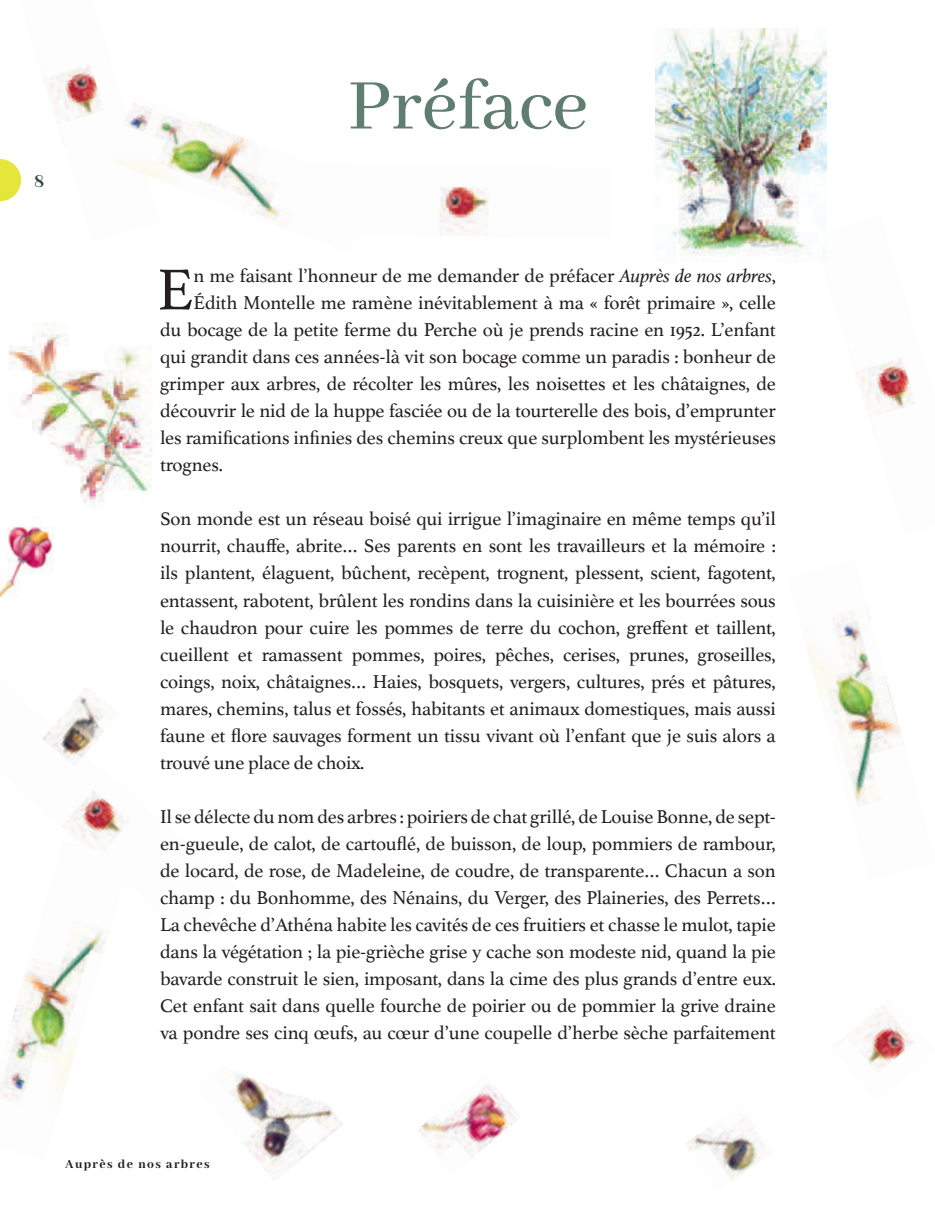
<style>
.page{position:relative;width:935px;height:1211px;background:#fff}
.page>*{position:absolute;margin:0;border:0;box-sizing:border-box;transform-origin:0 0}
.t1{font:500 78.6px "Abhaya Libre";color:#607d71}
.t2{font:60.75px "Athelas";color:#231f20}
.t3{font:800 19.65px "Abhaya Libre";color:#2d433b}
.t4{font:19.5px/27px "Athelas";letter-spacing:-.01em;color:#231f20;text-align:justify}
.t5{font:800 13.5px "Abhaya Libre";letter-spacing:.1em;color:#231f20}
.s1{font-style:italic}
</style>
<div class="page">
<svg style="left:0;top:159px;width:19px;height:42px"></svg>
<img style="left:62px;top:791px;width:66px;height:49px">
<img style="left:440px;top:186px;width:49px;height:50px">
<img style="left:19px;top:65px;width:84px;height:124px">
<img style="left:826px;top:218px;width:89px;height:218px">
<img style="left:832px;top:1005px;width:82px;height:67px">
<img style="left:230px;top:1072px;width:113px;height:108px">
<img style="left:42px;top:688px;width:68px;height:78px">
<img style="left:686px;top:1119px;width:84px;height:61px">
<img style="left:806px;top:610px;width:95px;height:196px">
<img style="left:655px;top:28px;width:171px;height:228px">
<img style="left:0;top:840px;width:112px;height:262px">
<img style="left:119px;top:103px;width:169px;height:123px">
<img style="left:0;top:526px;width:54px;height:72px">
<img style="left:418px;top:1084px;width:102px;height:74px">
<img style="left:9px;top:323px;width:143px;height:180px">
<p class="t3" style="left:34px;top:172px;width:12px">8</p>
<h1 class="t1" style="left:348px;top:71px;width:242px">Préface</h1>
<h2 class="t2" style="left:157px;top:257px;width:38px">E</h2>
<p class="t4" style="left:193px;top:263px;width:584px">n me faisant l’honneur de me demander de préfacer <span class="s1">Auprès de nos arbres</span>,</p>
<p class="t4" style="left:193px;top:290px;width:584px">Édith Montelle me ramène inévitablement à ma « forêt primaire », celle</p>
<p class="t4" style="left:160px;top:317px;width:617px">du bocage de la petite ferme du Perche où je prends racine en 1952. L’enfant</p>
<p class="t4" style="left:160px;top:344px;width:617px">qui grandit dans ces années-là vit son bocage comme un paradis : bonheur de</p>
<p class="t4" style="left:160px;top:371px;width:617px">grimper aux arbres, de récolter les mûres, les noisettes et les châtaignes, de</p>
<p class="t4" style="left:160px;top:398px;width:617px">découvrir le nid de la huppe fasciée ou de la tourterelle des bois, d’emprunter</p>
<p class="t4" style="left:160px;top:424px;width:617px">les ramiications ininies des chemins creux que surplombent les mystérieuses</p>
<p class="t4" style="left:160px;top:452px;width:64px">trognes.</p>
<p class="t4" style="left:160px;top:506px;width:617px">Son monde est un réseau boisé qui irrigue l’imaginaire en même temps qu’il nourrit, chaufe, abrite… Ses parents en sont les travailleurs et la mémoire : ils plantent, élaguent, bûchent, recèpent, trognent, plessent, scient, fagotent, entassent, rabotent, brûlent les rondins dans la cuisinière et les bourrées sous le chaudron pour cuire les pommes de terre du cochon, grefent et taillent, cueillent et ramassent pommes, poires, pêches, cerises, prunes, groseilles, coings, noix, châtaignes… Haies, bosquets, vergers, cultures, prés et pâtures, mares, chemins, talus et fossés, habitants et animaux domestiques, mais aussi faune et lore sauvages forment un tissu vivant où l’enfant que je suis alors a trouvé une place de choix.</p>
<p class="t4" style="left:160px;top:803px;width:617px">Il se délecte du nom des arbres : poiriers de chat grillé, de Louise Bonne, de sept&shy;en-gueule, de calot, de cartoulé, de buisson, de loup, pommiers de rambour, de locard, de rose, de Madeleine, de coudre, de transparente… Chacun a son champ : du Bonhomme, des Nénains, du Verger, des Plaineries, des Perrets… La chevêche d’Athéna habite les cavités de ces fruitiers et chasse le mulot, tapie dans la végétation ; la pie-grièche grise y cache son modeste nid, quand la pie bavarde construit le sien, imposant, dans la cime des plus grands d’entre eux.<br>Cet enfant sait dans quelle fourche de poirier ou de pommier la grive draine va pondre ses cinq œufs, au cœur d’une coupelle d’herbe sèche parfaitement</p>
<p class="t5" style="left:65px;top:1158px;width:146px">Auprès de nos arbres</p>
</div>
